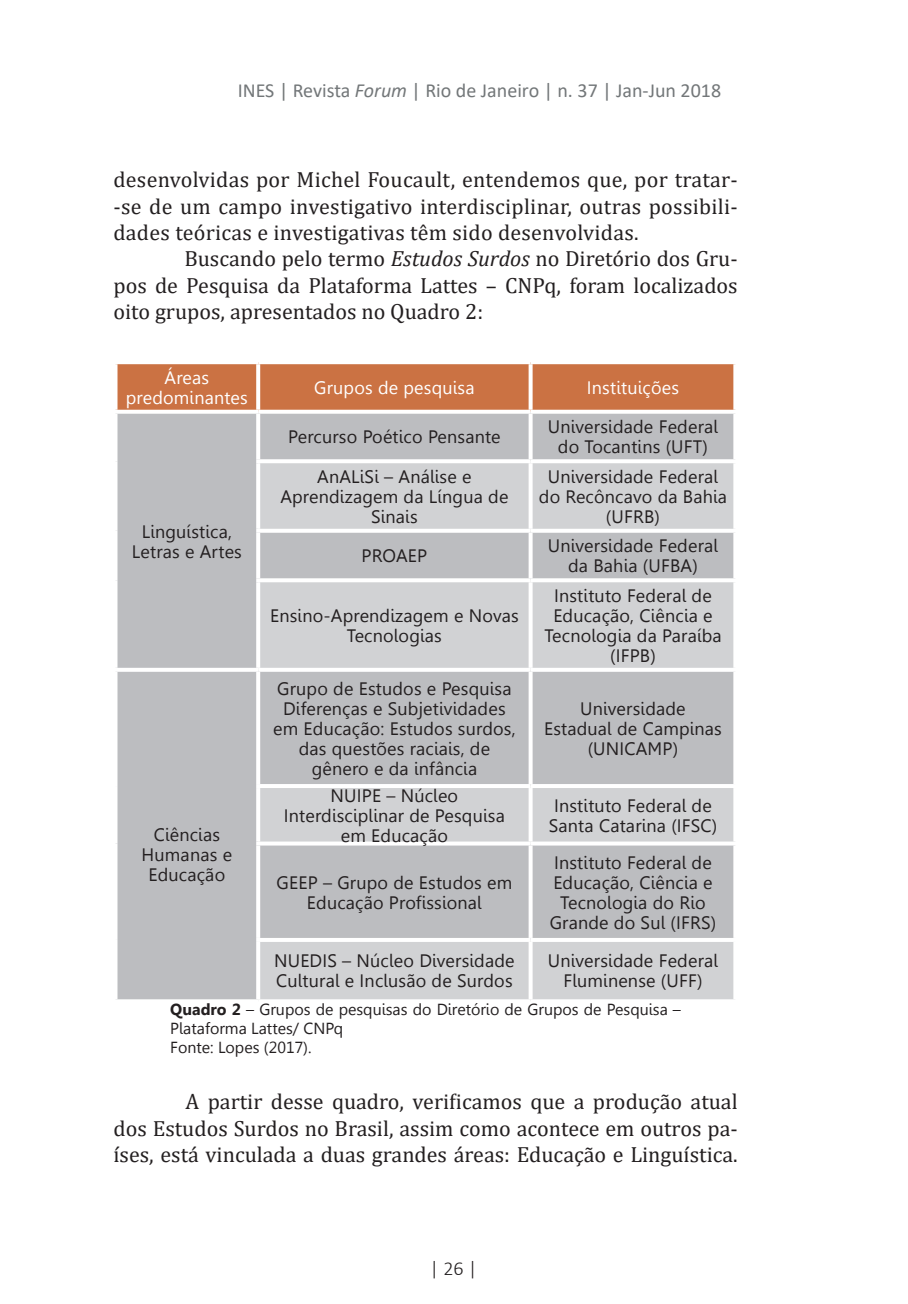
<style>
.page{position:relative;width:908px;height:1304px;background:#fff}
.page>*{position:absolute;margin:0;border:0;box-sizing:border-box;transform-origin:0 0}
.t1{font:22px/26.4px "Cambria";color:#231f20;text-align:justify}
.t2{font:20px "Calibri";color:#737779}
.t3{font:300 20px "Calibri";color:#231f20}
.texto_tabela{font:18px/20px "Gisha";letter-spacing:.01em;color:#231f20;text-align:center}
.texto_tabela-2{font:18px/20px "Gisha";letter-spacing:.01em;color:#fff;text-align:center}
.legenda{font:16px/19.2px "Gisha";color:#231f20}
.s1{font-style:italic}
.s2{font-weight:700}
</style>
<div class="page">
<div style="left:117px;top:364px;width:616px;height:46px;background:#cb7243"></div>
<div style="left:117px;top:414px;width:616px;height:585px;background:#bcbdc0"></div>
<svg style="left:260px;top:463px;width:473px;height:536px;background:#c7c8ca"></svg>
<svg style="left:116px;top:668px;width:142px;height:4px"></svg>
<svg style="left:116px;top:999px;width:142px;height:1px"></svg>
<svg style="left:258px;top:668px;width:272px;height:4px"></svg>
<svg style="left:256px;top:672px;width:4px;height:112px"></svg>
<svg style="left:530px;top:668px;width:205px;height:4px"></svg>
<svg style="left:528px;top:672px;width:4px;height:112px"></svg>
<svg style="left:733px;top:672px;width:1px;height:112px"></svg>
<hr style="left:256px;top:784px;width:274px;height:4px;background:#fff">
<svg style="left:256px;top:788px;width:4px;height:54px"></svg>
<hr style="left:530px;top:784px;width:207px;height:4px;background:#fff">
<svg style="left:528px;top:788px;width:4px;height:54px"></svg>
<svg style="left:733px;top:788px;width:2px;height:54px"></svg>
<svg style="left:256px;top:842px;width:274px;height:4px"></svg>
<svg style="left:256px;top:846px;width:4px;height:92px"></svg>
<svg style="left:530px;top:842px;width:205px;height:4px"></svg>
<svg style="left:528px;top:846px;width:4px;height:92px"></svg>
<svg style="left:733px;top:846px;width:1px;height:92px"></svg>
<hr style="left:256px;top:938px;width:274px;height:4px;background:#fff">
<svg style="left:256px;top:942px;width:4px;height:57px"></svg>
<hr style="left:530px;top:938px;width:207px;height:4px;background:#fff">
<svg style="left:528px;top:942px;width:4px;height:57px"></svg>
<svg style="left:733px;top:942px;width:1px;height:57px"></svg>
<svg style="left:258px;top:999px;width:271px;height:1px"></svg>
<svg style="left:530px;top:999px;width:204px;height:2px"></svg>
<svg style="left:256px;top:364px;width:4px;height:46px"></svg>
<svg style="left:528px;top:364px;width:4px;height:46px"></svg>
<svg style="left:733px;top:364px;width:3px;height:46px"></svg>
<svg style="left:116px;top:413px;width:142px;height:1px"></svg>
<svg style="left:258px;top:410px;width:272px;height:4px"></svg>
<svg style="left:256px;top:414px;width:4px;height:45px"></svg>
<svg style="left:530px;top:410px;width:205px;height:4px"></svg>
<svg style="left:528px;top:414px;width:4px;height:45px"></svg>
<svg style="left:733px;top:414px;width:1px;height:45px"></svg>
<svg style="left:256px;top:459px;width:274px;height:4px"></svg>
<svg style="left:256px;top:463px;width:4px;height:66px"></svg>
<svg style="left:530px;top:459px;width:205px;height:4px"></svg>
<svg style="left:528px;top:463px;width:4px;height:66px"></svg>
<svg style="left:733px;top:463px;width:1px;height:66px"></svg>
<svg style="left:256px;top:529px;width:274px;height:4px"></svg>
<svg style="left:256px;top:533px;width:4px;height:45px"></svg>
<svg style="left:530px;top:529px;width:205px;height:4px"></svg>
<svg style="left:528px;top:533px;width:4px;height:45px"></svg>
<svg style="left:733px;top:533px;width:1px;height:45px"></svg>
<svg style="left:256px;top:578px;width:274px;height:4px"></svg>
<svg style="left:256px;top:582px;width:4px;height:86px"></svg>
<svg style="left:530px;top:578px;width:205px;height:4px"></svg>
<svg style="left:528px;top:582px;width:4px;height:86px"></svg>
<svg style="left:733px;top:582px;width:1px;height:86px"></svg>
<p class="t2" style="left:238px;top:77px;width:485px">INES | Revista <span class="s1">Forum</span> | Rio de Janeiro | n. 37 | Jan-Jun 2018</p>
<p class="t1" style="left:113px;top:166px;width:625px">desenvolvidas por Michel Foucault, entendemos que, por tratar--se de um campo investigativo interdisciplinar, outras possibili&shy;dades teóricas e investigativas têm sido desenvolvidas.</p>
<p class="t1" style="left:113px;top:246px;width:625px;text-indent:71px">Buscando pelo termo <span class="s1">Estudos Surdos</span> no Diretório dos Gru&shy;pos de Pesquisa da Plataforma Lattes – CNPq, foram localizados oito grupos, apresentados no Quadro 2:</p>
<p class="texto_tabela-2" style="left:126px;top:367px;width:123px">Áreas predominantes</p>
<p class="texto_tabela" style="left:132px;top:521px;width:112px">Linguística,<br>Letras e Artes</p>
<p class="texto_tabela" style="left:141px;top:825px;width:92px">Ciências<br>Humanas e<br>Educação</p>
<p class="texto_tabela-2" style="left:314px;top:377px;width:162px">Grupos de pesquisa</p>
<p class="texto_tabela-2" style="left:586px;top:377px;width:93px">Instituições</p>
<p class="texto_tabela" style="left:288px;top:427px;width:214px">Percurso Poético Pensante</p>
<p class="texto_tabela" style="left:547px;top:417px;width:171px">Universidade Federal do Tocantins (UFT)</p>
<p class="texto_tabela" style="left:280px;top:467px;width:229px">AnALiSi – Análise e<br>Aprendizagem da Língua de<br>Sinais</p>
<p class="texto_tabela" style="left:538px;top:467px;width:189px">Universidade Federal do Recôncavo da Bahia (UFRB)</p>
<p class="texto_tabela" style="left:361px;top:546px;width:67px">PROAEP</p>
<p class="texto_tabela" style="left:547px;top:536px;width:171px">Universidade Federal da Bahia (UFBA)</p>
<p class="texto_tabela" style="left:270px;top:606px;width:250px">Ensino-Aprendizagem e Novas<br>Tecnologias</p>
<p class="texto_tabela" style="left:544px;top:586px;width:178px">Instituto Federal de<br>Educação, Ciência e<br>Tecnologia da Paraíba (IFPB)</p>
<p class="texto_tabela" style="left:273px;top:678px;width:244px">Grupo de Estudos e Pesquisa<br>Diferenças e Subjetividades em Educação: Estudos surdos, das questões raciais, de gênero e da infância</p>
<p class="texto_tabela" style="left:543px;top:698px;width:179px">Universidade<br>Estadual de Campinas (UNICAMP)</p>
<p class="texto_tabela" style="left:284px;top:785px;width:222px">NUIPE – Núcleo<br>Interdisciplinar de Pesquisa em Educação</p>
<p class="texto_tabela" style="left:548px;top:795px;width:170px;text-align:left">Instituto Federal de<br>Santa Catarina (IFSC)</p>
<p class="texto_tabela" style="left:276px;top:872px;width:237px">GEEP – Grupo de Estudos em<br>Educação Profissional</p>
<p class="texto_tabela" style="left:549px;top:852px;width:168px">Instituto Federal de<br>Educação, Ciência e<br>Tecnologia do Rio<br>Grande do Sul (IFRS)</p>
<p class="texto_tabela" style="left:274px;top:951px;width:242px;text-align:left">NUEDIS – Núcleo Diversidade<br>Cultural e Inclusão de Surdos</p>
<p class="texto_tabela" style="left:547px;top:951px;width:171px">Universidade Federal<br>Fluminense (UFF)</p>
<p class="legenda" style="left:170px;top:999px;width:512px"><span class="s2">Quadro 2</span> – Grupos de pesquisas do Diretório de Grupos de Pesquisa –<br>Plataforma Lattes/ CNPq</p>
<p class="legenda" style="left:170px;top:1038px;width:143px">Fonte: Lopes (2017).</p>
<p class="t1" style="left:113px;top:1088px;width:625px;text-indent:72px">A partir desse quadro, verificamos que a produção atual dos Estudos Surdos no Brasil, assim como acontece em outros pa&shy;íses, está vinculada a duas grandes áreas: Educação e Linguística.</p>
<p class="t3" style="left:429px;top:1256px;width:49px">| 26 |</p>
</div>
